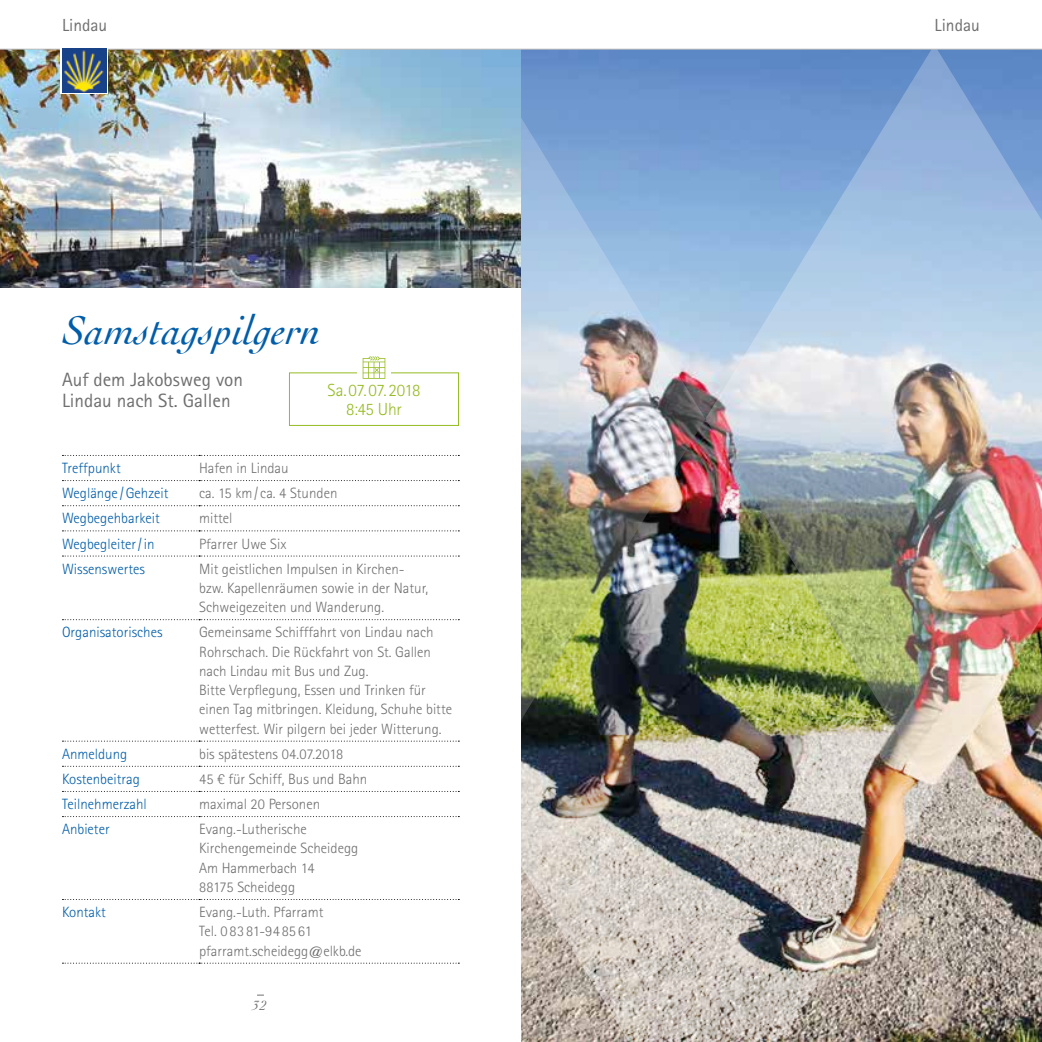
<style>
.page{position:relative;width:1042px;height:1042px;background:#fff}
.page>*{position:absolute;margin:0;border:0;box-sizing:border-box;transform-origin:0 0}
.t1{font:italic 42px "Cochin";color:#005da9}
.t2{font:19.25px/21px "Rotis Sans Serif Std";color:#706f6f}
.t3{font:300 17.5px/19.2px "Rotis Sans Serif Std";letter-spacing:-.02em;color:#95bb20;text-align:center}
.t4{font:17.5px "Rotis Sans Serif Std";color:#706f6f}
.t5{font:300 14.88px/19.2px "Rotis Sans Serif Std";color:#706f6f}
.t6{font:300 14.88px "Rotis Sans Serif Std";color:#005da9}
.t7{font:italic 14px "Cochin";color:#706f6f}
</style>
<div class="page">
<img style="left:0;top:50px;width:521px;height:237px">
<img style="left:934px;top:793px;width:108px;height:249px">
<svg style="left:521px;top:50px;width:184px;height:369px;background:#96b0d2"></svg>
<img style="left:705px;top:50px;width:337px;height:743px">
<img style="left:521px;top:419px;width:413px;height:623px">
<hr style="left:0;top:49px;width:1042px;height:1px;background:#bcbcbc">
<svg style="left:62px;top:455px;width:397px;height:1px"></svg>
<svg style="left:62px;top:480px;width:397px;height:1px"></svg>
<svg style="left:62px;top:505px;width:397px;height:1px"></svg>
<svg style="left:62px;top:530px;width:397px;height:1px"></svg>
<svg style="left:62px;top:555px;width:397px;height:1px"></svg>
<svg style="left:62px;top:619px;width:397px;height:1px"></svg>
<svg style="left:62px;top:741px;width:397px;height:1px"></svg>
<svg style="left:62px;top:766px;width:397px;height:1px"></svg>
<svg style="left:62px;top:791px;width:397px;height:1px"></svg>
<svg style="left:62px;top:816px;width:397px;height:1px"></svg>
<svg style="left:62px;top:899px;width:397px;height:1px"></svg>
<svg style="left:62px;top:962px;width:397px;height:1px"></svg>
<div style="left:289px;top:372px;width:170px;height:54px;border:1px solid #95bb20"></div>
<div style="left:357px;top:356px;width:34px;height:27px;background:#fff"></div>
<svg style="left:363px;top:356px;width:22px;height:23px"></svg>
<div style="left:61px;top:45px;width:47px;height:49px;background:linear-gradient(to right,#fff,#fff)"></div>
<img style="left:62px;top:49px;width:44px;height:44px">
<p class="t4" style="left:62px;top:15px;width:47px">Lindau</p>
<p class="t4" style="left:934px;top:15px;width:47px">Lindau</p>
<h1 class="t1" style="left:62px;top:302px;width:260px">Samstagspilgern</h1>
<p class="t2" style="left:62px;top:368px;width:183px">Auf dem Jakobsweg von<br>Lindau nach St. Gallen</p>
<p class="t3" style="left:327px;top:380px;width:94px">Sa.07.07.2018<br>8:45 Uhr</p>
<p class="t6" style="left:62px;top:459px;width:60px">Treffpunkt</p>
<p class="t5" style="left:199px;top:458px;width:91px">Hafen in Lindau</p>
<p class="t6" style="left:62px;top:485px;width:108px">Weglänge /Gehzeit</p>
<p class="t5" style="left:199px;top:484px;width:140px">ca. 15 km/ ca. 4 Stunden</p>
<p class="t6" style="left:62px;top:510px;width:99px">Wegbegehbarkeit</p>
<p class="t5" style="left:199px;top:509px;width:35px">mittel</p>
<p class="t6" style="left:62px;top:535px;width:94px">Wegbegleiter/in</p>
<p class="t5" style="left:199px;top:534px;width:89px">Pfarrer Uwe Six</p>
<p class="t6" style="left:62px;top:560px;width:84px">Wissenswertes</p>
<p class="t5" style="left:199px;top:559px;width:231px">Mit geistlichen Impulsen in Kirchen&shy;bzw. Kapellenräumen sowie in der Natur,<br>Schweigezeiten und Wanderung.</p>
<p class="t6" style="left:62px;top:624px;width:102px">Organisatorisches</p>
<p class="t5" style="left:199px;top:623px;width:254px">Gemeinsame Schifffahrt von Lindau nach Rohrschach. Die Rückfahrt von St. Gallen nach Lindau mit Bus und Zug.<br>Bitte Verpflegung, Essen und Trinken für einen Tag mitbringen. Kleidung, Schuhe bitte wetterfest. Wir pilgern bei jeder Witterung.</p>
<p class="t6" style="left:62px;top:745px;width:67px">Anmeldung</p>
<p class="t5" style="left:199px;top:744px;width:146px">bis spätestens 04.07.2018</p>
<p class="t6" style="left:62px;top:770px;width:79px">Kostenbeitrag</p>
<p class="t5" style="left:199px;top:769px;width:170px">45 € für Schiff, Bus und Bahn</p>
<p class="t6" style="left:62px;top:795px;width:86px">Teilnehmerzahl</p>
<p class="t5" style="left:199px;top:794px;width:123px">maximal 20 Personen</p>
<p class="t6" style="left:62px;top:820px;width:49px">Anbieter</p>
<p class="t5" style="left:199px;top:819px;width:161px">Evang.-Lutherische<br>Kirchengemeinde Scheidegg<br>Am Hammerbach 14<br>88175 Scheidegg</p>
<p class="t6" style="left:62px;top:903px;width:45px">Kontakt</p>
<p class="t5" style="left:199px;top:902px;width:164px">Evang.-Luth. Pfarramt<br>Tel. 0 83 81-94 85 61 pfarramt.scheidegg@elkb.de</p>
<p class="t7" style="left:253px;top:995px;width:15px">32</p>
</div>
